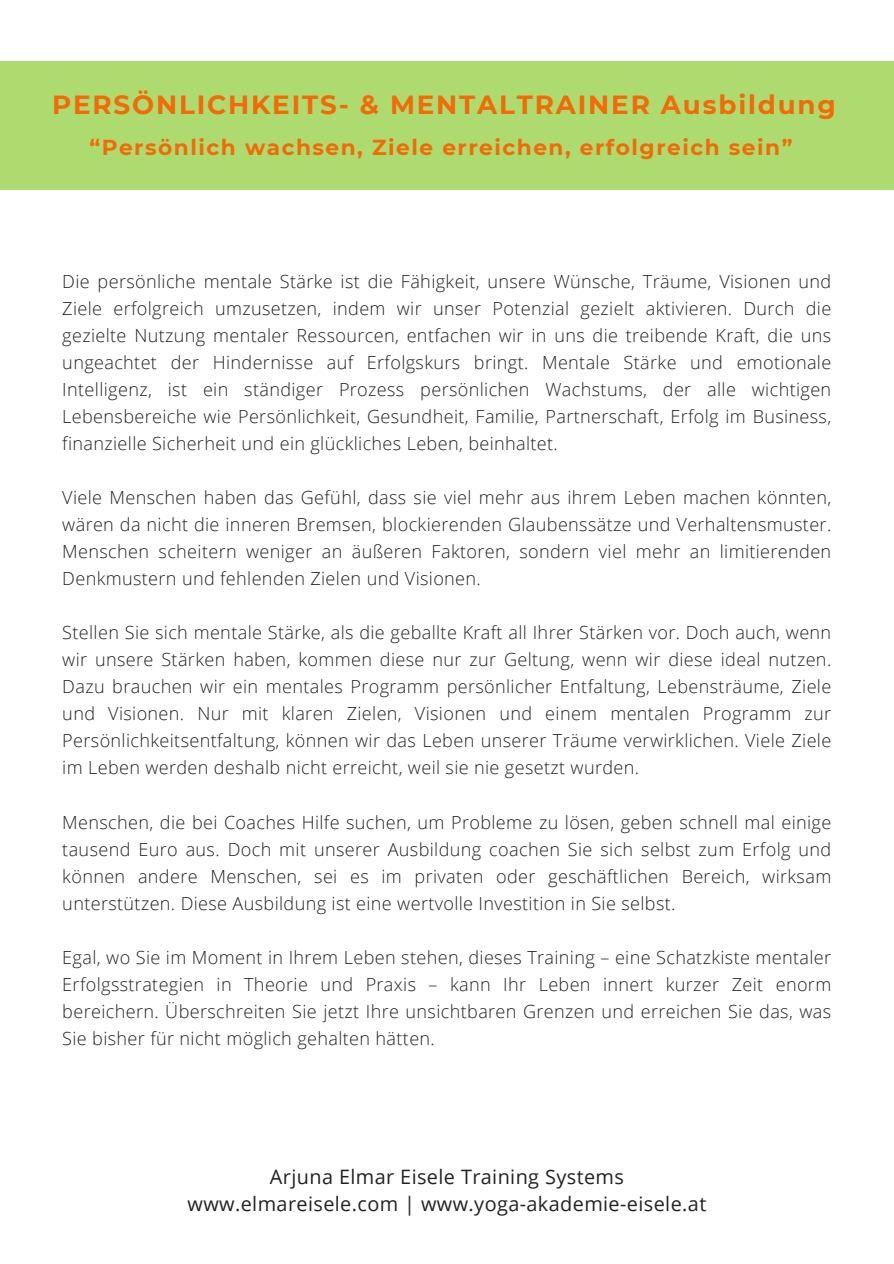
<style>
.page{position:relative;width:894px;height:1264px;background:#fff}
.page>*{position:absolute;margin:0;border:0;box-sizing:border-box;transform-origin:0 0}
.t1{font:700 26.1px "Montserrat";letter-spacing:.07em;color:#f36a07}
.t2{font:700 21.6px "Montserrat";letter-spacing:.07em;color:#f36a07}
.t3{font:19.8px/27px "Open Sans";letter-spacing:.02em;color:#222;text-align:center}
.t4{font:300 18px/27px "Open Sans";letter-spacing:.02em;color:#222;text-align:justify}
</style>
<div class="page">
<div style="left:0;top:61px;width:893px;height:128px;background:#addb6f"></div>
<p class="t1" style="left:52px;top:89px;width:785px">PERSÖNLICHKEITS- &amp; MENTALTRAINER Ausbildung</p>
<p class="t2" style="left:89px;top:134px;width:704px">“Persönlich wachsen, Ziele erreichen, erfolgreich sein”</p>
<h1 class="t4" style="left:62px;top:267px;width:770px">Die persönliche mentale Stärke ist die Fähigkeit, unsere Wünsche, Träume, Visionen und Ziele erfolgreich umzusetzen, indem wir unser Potenzial gezielt aktivieren. Durch die gezielte Nutzung mentaler Ressourcen, entfachen wir in uns die treibende Kraft, die uns ungeachtet der Hindernisse auf Erfolgskurs bringt. Mentale Stärke und emotionale Intelligenz, ist ein ständiger Prozess persönlichen Wachstums, der alle wichtigen Lebensbereiche wie Persönlichkeit, Gesundheit, Familie, Partnerschaft, Erfolg im Business, finanzielle Sicherheit und ein glückliches Leben, beinhaltet.</h1>
<h2 class="t4" style="left:62px;top:483px;width:770px">Viele Menschen haben das Gefühl, dass sie viel mehr aus ihrem Leben machen könnten, wären da nicht die inneren Bremsen, blockierenden Glaubenssätze und Verhaltensmuster.<br>Menschen scheitern weniger an äußeren Faktoren, sondern viel mehr an limitierenden Denkmustern und fehlenden Zielen und Visionen.</h2>
<p class="t4" style="left:62px;top:619px;width:770px">Stellen Sie sich mentale Stärke, als die geballte Kraft all Ihrer Stärken vor. Doch auch, wenn wir unsere Stärken haben, kommen diese nur zur Geltung, wenn wir diese ideal nutzen.<br>Dazu brauchen wir ein mentales Programm persönlicher Entfaltung, Lebensträume, Ziele und Visionen. Nur mit klaren Zielen, Visionen und einem mentalen Programm zur Persönlichkeitsentfaltung, können wir das Leben unserer Träume verwirklichen. Viele Ziele im Leben werden deshalb nicht erreicht, weil sie nie gesetzt wurden.</p>
<p class="t4" style="left:62px;top:808px;width:770px">Menschen, die bei Coaches Hilfe suchen, um Probleme zu lösen, geben schnell mal einige tausend Euro aus. Doch mit unserer Ausbildung coachen Sie sich selbst zum Erfolg und können andere Menschen, sei es im privaten oder geschäftlichen Bereich, wirksam unterstützen. Diese Ausbildung ist eine wertvolle Investition in Sie selbst.</p>
<p class="t4" style="left:62px;top:943px;width:770px">Egal, wo Sie im Moment in Ihrem Leben stehen, dieses Training – eine Schatzkiste mentaler Erfolgsstrategien in Theorie und Praxis – kann Ihr Leben innert kurzer Zeit enorm bereichern. Überschreiten Sie jetzt Ihre unsichtbaren Grenzen und erreichen Sie das, was Sie bisher für nicht möglich gehalten hätten.</p>
<h3 class="t3" style="left:187px;top:1163px;width:520px">Arjuna Elmar Eisele Training Systems www.elmareisele.com | www.yoga-akademie-eisele.at</h3>
</div>
